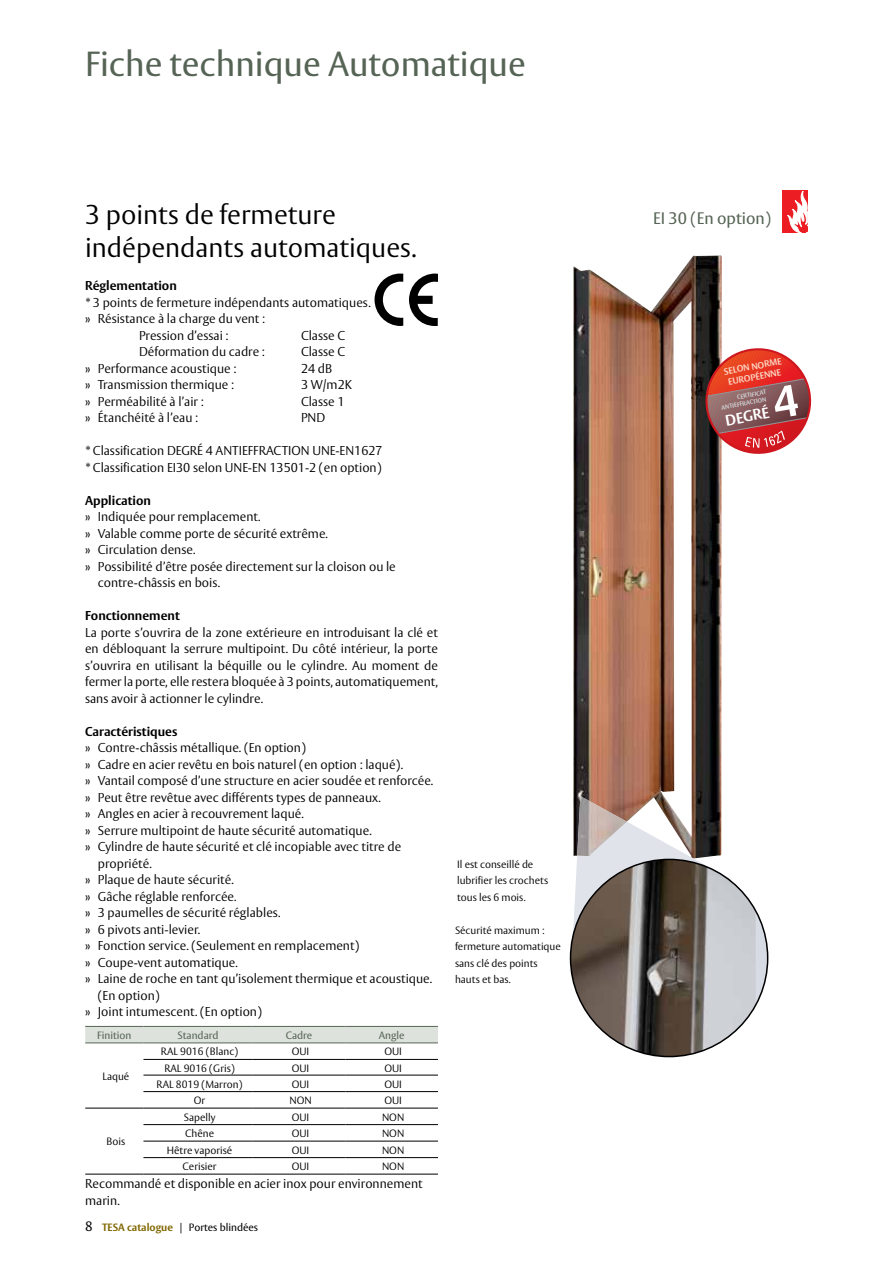
<style>
.page{position:relative;width:893px;height:1263px;background:#fff}
.page>*{position:absolute;margin:0;border:0;box-sizing:border-box;transform-origin:0 0}
.t1{font:34.5px "ASSA Vesta";color:#566455}
.t2{font:300 27px/33px "ASSA Vesta";color:#000}
.t3{font:16.5px "ASSA Vesta";color:#566455}
.t4{font:700 15.15px "ASSA Vesta";color:#fff}
.t5{font:300 12.75px/16.5px "ASSA Vesta";color:#000}
.t6{font:700 12.75px "ASSA Vesta";color:#000}
.t7{font:300 10.5px/16.5px "ASSA Vesta";color:#000}
.t8{font:10.5px "ASSA Vesta";color:#000}
.t9{font:10.5px "ASSA Vesta";color:#566455}
.t10{font:700 9px/10.8px "ASSA Vesta";color:#fcd3c1}
.t11{font:700 6px/7.2px "ASSA Vesta";color:#d1d3d4;text-align:right}
.s1{font-size:13.5px}
.s2{font-weight:700;color:#806700}
</style>
<div class="page">
<div style="left:85px;top:1027px;width:353px;height:15px;background:#dde2dc"></div>
<svg style="left:85px;top:1043px;width:353px;height:131px"></svg>
<hr style="left:85px;top:1026px;width:58px;height:1px;background:#566455">
<hr style="left:143px;top:1026px;width:110px;height:1px;background:#566455">
<hr style="left:253px;top:1026px;width:92px;height:1px;background:#566455">
<hr style="left:345px;top:1026px;width:93px;height:1px;background:#566455">
<hr style="left:143px;top:1042px;width:110px;height:1px;background:#566455">
<hr style="left:253px;top:1042px;width:92px;height:1px;background:#566455">
<hr style="left:345px;top:1042px;width:93px;height:1px;background:#566455">
<hr style="left:143px;top:1059px;width:110px;height:1px;background:#000">
<hr style="left:253px;top:1059px;width:92px;height:1px;background:#000">
<hr style="left:345px;top:1059px;width:93px;height:1px;background:#000">
<hr style="left:143px;top:1075px;width:110px;height:1px;background:#000">
<hr style="left:253px;top:1075px;width:92px;height:1px;background:#000">
<hr style="left:345px;top:1075px;width:93px;height:1px;background:#000">
<hr style="left:143px;top:1091px;width:110px;height:1px;background:#000">
<hr style="left:253px;top:1091px;width:92px;height:1px;background:#000">
<hr style="left:345px;top:1091px;width:93px;height:1px;background:#000">
<hr style="left:143px;top:1108px;width:110px;height:1px;background:#000">
<hr style="left:253px;top:1108px;width:92px;height:1px;background:#000">
<hr style="left:345px;top:1108px;width:93px;height:1px;background:#000">
<hr style="left:143px;top:1124px;width:110px;height:1px;background:#000">
<hr style="left:143px;top:1141px;width:110px;height:1px;background:#000">
<hr style="left:143px;top:1157px;width:110px;height:1px;background:#000">
<hr style="left:143px;top:1174px;width:110px;height:1px;background:#000">
<hr style="left:253px;top:1124px;width:92px;height:1px;background:#000">
<hr style="left:253px;top:1141px;width:92px;height:1px;background:#000">
<hr style="left:253px;top:1157px;width:92px;height:1px;background:#000">
<hr style="left:253px;top:1174px;width:92px;height:1px;background:#000">
<hr style="left:345px;top:1124px;width:93px;height:1px;background:#000">
<hr style="left:345px;top:1141px;width:93px;height:1px;background:#000">
<hr style="left:345px;top:1157px;width:93px;height:1px;background:#000">
<hr style="left:345px;top:1174px;width:93px;height:1px;background:#000">
<hr style="left:85px;top:1042px;width:58px;height:1px;background:#566455">
<hr style="left:85px;top:1108px;width:58px;height:1px;background:#000">
<hr style="left:85px;top:1174px;width:58px;height:1px;background:#000">
<svg style="left:375px;top:274px;width:28px;height:52px"></svg>
<svg style="left:409px;top:274px;width:29px;height:52px"></svg>
<img style="left:573px;top:255px;width:149px;height:541px">
<svg style="left:573px;top:796px;width:149px;height:63px"></svg>
<img style="left:577px;top:796px;width:116px;height:62px">
<img style="left:570px;top:859px;width:186px;height:197px">
<div style="left:782px;top:190px;width:26px;height:43px;background:#ed1d24"></div>
<svg style="left:787px;top:191px;width:21px;height:42px"></svg>
<svg style="left:701px;top:344px;width:111px;height:114px"></svg>
<h1 class="t1" style="left:85px;top:43px;width:442px">Fiche technique Automatique</h1>
<h2 class="t2" style="left:85px;top:199px;width:333px">3 points de fermeture indépendants automatiques.</h2>
<p class="t6" style="left:85px;top:278px;width:93px">Réglementation</p>
<p class="t5" style="left:85px;top:294px;width:287px">* 3 points de fermeture indépendants automatiques.</p>
<p class="t5" style="left:85px;top:311px;width:182px">» Résistance à la charge du vent :</p>
<p class="t5" style="left:139px;top:327px;width:91px">Pression d’essai :</p>
<p class="t5" style="left:301px;top:327px;width:46px">Classe C</p>
<p class="t5" style="left:139px;top:344px;width:127px">Déformation du cadre :</p>
<p class="t5" style="left:301px;top:344px;width:46px">Classe C</p>
<p class="t5" style="left:85px;top:360px;width:153px">» Performance acoustique :</p>
<p class="t5" style="left:301px;top:360px;width:33px">24 dB</p>
<p class="t5" style="left:85px;top:377px;width:151px">» Transmission thermique :</p>
<p class="t5" style="left:301px;top:377px;width:52px">3 W/m2K</p>
<p class="t5" style="left:85px;top:393px;width:120px">» Perméabilité à l’air :</p>
<p class="t5" style="left:301px;top:393px;width:45px">Classe 1</p>
<p class="t5" style="left:85px;top:410px;width:115px">» Étanchéité à l’eau :</p>
<p class="t5" style="left:301px;top:410px;width:26px">PND</p>
<p class="t5" style="left:85px;top:443px;width:299px">* Classification DEGRÉ 4 ANTIEFFRACTION UNE-EN1627 * Classification EI30 selon UNE-EN 13501-2 (en option)</p>
<p class="t6" style="left:85px;top:492px;width:68px">Application</p>
<p class="t5" style="left:85px;top:509px;width:177px">» Indiquée pour remplacement.</p>
<p class="t5" style="left:85px;top:525px;width:244px">» Valable comme porte de sécurité extrême.</p>
<p class="t5" style="left:85px;top:542px;width:112px">» Circulation dense.</p>
<p class="t5" style="left:85px;top:558px;width:312px">» Possibilité d’être posée directement sur la cloison ou le</p>
<p class="t5" style="left:98px;top:575px;width:124px">contre-châssis en bois.</p>
<p class="t6" style="left:85px;top:608px;width:96px">Fonctionnement</p>
<p class="t5" style="left:85px;top:624px;width:354px;text-align:justify">La porte s’ouvrira de la zone extérieure en introduisant la clé et en débloquant la serrure multipoint. Du côté intérieur, la porte s’ouvrira en utilisant la béquille ou le cylindre. Au moment de fermer la porte, elle restera bloquée à 3 points, automatiquement, sans avoir à actionner le cylindre.</p>
<p class="t6" style="left:85px;top:723px;width:94px">Caractéristiques</p>
<p class="t5" style="left:85px;top:740px;width:222px">» Contre-châssis métallique. (En option)</p>
<p class="t5" style="left:85px;top:756px;width:320px">» Cadre en acier revêtu en bois naturel (en option : laqué).</p>
<p class="t5" style="left:85px;top:773px;width:350px">» Vantail composé d’une structure en acier soudée et renforcée.</p>
<p class="t5" style="left:85px;top:789px;width:297px">» Peut être revêtue avec différents types de panneaux.</p>
<p class="t5" style="left:85px;top:806px;width:220px">» Angles en acier à recouvrement laqué.</p>
<p class="t5" style="left:85px;top:822px;width:288px">» Serrure multipoint de haute sécurité automatique.</p>
<p class="t5" style="left:85px;top:839px;width:318px">» Cylindre de haute sécurité et clé incopiable avec titre de</p>
<p class="t5" style="left:98px;top:855px;width:55px">propriété.</p>
<p class="t5" style="left:85px;top:872px;width:150px">» Plaque de haute sécurité.</p>
<p class="t5" style="left:85px;top:888px;width:153px">» Gâche réglable renforcée.</p>
<p class="t5" style="left:85px;top:905px;width:197px">» 3 paumelles de sécurité réglables.</p>
<p class="t5" style="left:85px;top:921px;width:117px">» 6 pivots anti-levier.</p>
<p class="t5" style="left:85px;top:938px;width:276px">» Fonction service. (Seulement en remplacement)</p>
<p class="t5" style="left:85px;top:954px;width:154px">» Coupe-vent automatique.</p>
<p class="t5" style="left:85px;top:971px;width:349px">» Laine de roche en tant qu’isolement thermique et acoustique.</p>
<p class="t5" style="left:98px;top:987px;width:63px">(En option)</p>
<p class="t5" style="left:85px;top:1004px;width:178px">» Joint intumescent. (En option)</p>
<p class="t9" style="left:97px;top:1029px;width:36px">Finition</p>
<p class="t9" style="left:178px;top:1029px;width:43px">Standard</p>
<p class="t9" style="left:286px;top:1029px;width:28px">Cadre</p>
<p class="t9" style="left:379px;top:1029px;width:27px">Angle</p>
<p class="t7" style="left:102px;top:1068px;width:28px">Laqué</p>
<p class="t7" style="left:161px;top:1044px;width:79px">RAL 9016 (Blanc)</p>
<p class="t7" style="left:292px;top:1044px;width:19px">OUI</p>
<p class="t7" style="left:384px;top:1044px;width:19px">OUI</p>
<p class="t7" style="left:164px;top:1060px;width:72px">RAL 9016 (Gris)</p>
<p class="t7" style="left:292px;top:1060px;width:19px">OUI</p>
<p class="t7" style="left:384px;top:1060px;width:19px">OUI</p>
<p class="t7" style="left:157px;top:1076px;width:87px">RAL 8019 (Marron)</p>
<p class="t7" style="left:292px;top:1076px;width:19px">OUI</p>
<p class="t7" style="left:384px;top:1076px;width:19px">OUI</p>
<p class="t7" style="left:194px;top:1093px;width:13px">Or</p>
<p class="t7" style="left:289px;top:1093px;width:24px">NON</p>
<p class="t7" style="left:384px;top:1093px;width:19px">OUI</p>
<p class="t7" style="left:184px;top:1109px;width:33px">Sapelly</p>
<p class="t7" style="left:292px;top:1109px;width:19px">OUI</p>
<p class="t7" style="left:382px;top:1109px;width:24px">NON</p>
<p class="t7" style="left:185px;top:1126px;width:30px">Chêne</p>
<p class="t7" style="left:292px;top:1126px;width:19px">OUI</p>
<p class="t7" style="left:382px;top:1126px;width:24px">NON</p>
<p class="t7" style="left:167px;top:1142px;width:67px">Hêtre vaporisé</p>
<p class="t7" style="left:292px;top:1142px;width:19px">OUI</p>
<p class="t7" style="left:382px;top:1142px;width:24px">NON</p>
<p class="t7" style="left:183px;top:1158px;width:35px">Cerisier</p>
<p class="t7" style="left:292px;top:1158px;width:19px">OUI</p>
<p class="t7" style="left:382px;top:1158px;width:24px">NON</p>
<p class="t5" style="left:85px;top:1176px;width:339px">Recommandé et disponible en acier inox pour environnement marin.</p>
<p class="t7" style="left:106px;top:1134px;width:20px">Bois</p>
<p class="t8" style="left:85px;top:1221px;width:175px"><span class="s1">8</span> <span class="s2">TESA catalogue</span> | Portes blindées</p>
<p class="t7" style="left:457px;top:856px;width:93px">Il est conseillé de lubrifier les crochets tous les 6 mois.</p>
<p class="t7" style="left:455px;top:922px;width:107px">Sécurité maximum : fermeture automatique sans clé des points hauts et bas.</p>
<p class="t3" style="left:653px;top:208px;width:120px">EI 30 (En option)</p>
<p class="t10" style="left:723px;top:366px;width:60px;rotate:-10deg">SELON NORME<br>EUROPÉENNE</p>
<p class="t11" style="left:719px;top:397px;width:49px;rotate:-11deg">CERTIFICAT<br>ANTIEFFRACTION</p>
<p class="t4" style="left:724px;top:411px;width:46px;rotate:-11deg">DEGRÉ</p>
</div>
